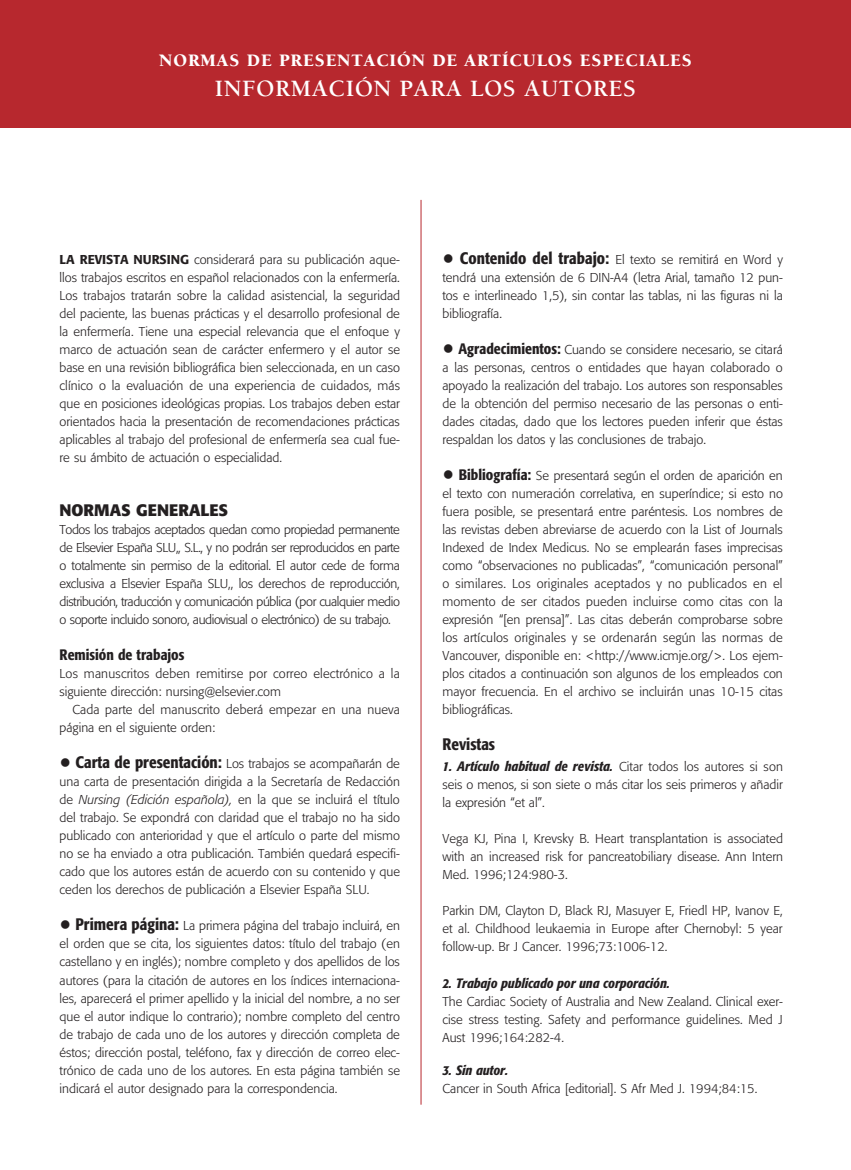
<style>
.page{position:relative;width:851px;height:1170px;background:#fff}
.page>*{position:absolute;margin:0;border:0;box-sizing:border-box;transform-origin:0 0}
.t1{font:700 24px "Berkeley Std";letter-spacing:.025em;color:#fff}
.t2{font:900 18px "Berkeley Std";letter-spacing:.05em;color:#fff}
._03_Ladillo{font:700 16.5px "Formata";color:#231f20}
.t3{font:500 condensed 16.5px "Formata";color:#231f20}
.t4{font:500 condensed 15px "Formata";color:#231f20}
.t5{font:italic 500 condensed 13.5px "Formata";color:#231f20}
.t6{font:300 12.75px/18px "Formata";color:#231f20;text-align:justify}
.s1{font-weight:500}
.s2{font-family:"Trebuchet MS";font-weight:700;font-size:19.5px}
.s3{font-weight:500;font-stretch:condensed;font-size:16.5px}
.s4{font-style:italic}
.s5{font-weight:500;font-stretch:condensed;font-size:15px}
.s6{font-weight:300;font-style:normal;font-stretch:normal;font-size:12.75px}
</style>
<div class="page">
<div style="left:0;top:0;width:850px;height:128px;background:#b7282e"></div>
<hr style="left:420px;top:200px;width:1px;height:904px;background:#b7282e">
<p class="t2" style="left:159px;top:51px;width:534px">NORMAS DE PRESENTACIÓN DE ARTÍCULOS ESPECIALES</p>
<p class="t1" style="left:215px;top:76px;width:423px">INFORMACIÓN PARA LOS AUTORES</p>
<p class="t6" style="left:60px;top:251px;width:342px"><span class="s1">LA REVISTA NURSING</span> considerará para su publicación aque&shy;llos trabajos escritos en español relacionados con la enfermería.<br>Los trabajos tratarán sobre la calidad asistencial, la seguridad del paciente, las buenas prácticas y el desarrollo profesional de la enfermería. Tiene una especial relevancia que el enfoque y marco de actuación sean de carácter enfermero y el autor se base en una revisión bibliográfica bien seleccionada, en un caso clínico o la evaluación de una experiencia de cuidados, más que en posiciones ideológicas propias. Los trabajos deben estar orientados hacia la presentación de recomendaciones prácticas aplicables al trabajo del profesional de enfermería sea cual fue&shy;re su ámbito de actuación o especialidad.</p>
<p class="_03_Ladillo" style="left:60px;top:500px;width:170px">NORMAS GENERALES</p>
<p class="t6" style="left:60px;top:521px;width:342px">Todos los trabajos aceptados quedan como propiedad permanente de Elsevier España SLU,, S.L., y no podrán ser reproducidos en parte o totalmente sin permiso de la editorial. El autor cede de forma exclusiva a Elsevier España SLU,, los derechos de reproducción, distribución, traducción y comunicación pública (por cualquier medio o soporte incluido sonoro, audiovisual o electrónico) de su trabajo.</p>
<p class="t4" style="left:60px;top:645px;width:126px">Remisión de trabajos</p>
<p class="t6" style="left:60px;top:665px;width:342px">Los manuscritos deben remitirse por correo electrónico a la siguiente dirección: nursing@elsevier.com</p>
<p class="t6" style="left:60px;top:701px;width:342px;text-indent:13px">Cada parte del manuscrito deberá empezar en una nueva página en el siguiente orden:</p>
<p class="t6" style="left:60px;top:755px;width:342px"><span class="s2">●</span> <span class="s3">Carta de presentación:</span> Los trabajos se acompañarán de una carta de presentación dirigida a la Secretaría de Redacción de <span class="s4">Nursing (Edición española),</span> en la que se incluirá el título del trabajo. Se expondrá con claridad que el trabajo no ha sido publicado con anterioridad y que el artículo o parte del mismo no se ha enviado a otra publicación. También quedará especifi&shy;cado que los autores están de acuerdo con su contenido y que ceden los derechos de publicación a Elsevier España SLU.</p>
<p class="t6" style="left:60px;top:917px;width:342px"><span class="s2">●</span> <span class="s3">Primera página:</span> La primera página del trabajo incluirá, en el orden que se cita, los siguientes datos: título del trabajo (en castellano y en inglés); nombre completo y dos apellidos de los autores (para la citación de autores en los índices internaciona&shy;les, aparecerá el primer apellido y la inicial del nombre, a no ser que el autor indique lo contrario); nombre completo del centro de trabajo de cada uno de los autores y dirección completa de éstos; dirección postal, teléfono, fax y dirección de correo elec&shy;trónico de cada uno de los autores. En esta página también se indicará el autor designado para la correspondencia.</p>
<p class="t6" style="left:442px;top:251px;width:342px"><span class="s2">●</span> <span class="s3">Contenido del trabajo:</span> El texto se remitirá en Word y tendrá una extensión de 6 DIN-A4 (letra Arial, tamaño 12 pun&shy;tos e interlineado 1,5), sin contar las tablas, ni las figuras ni la bibliografía.</p>
<p class="t6" style="left:442px;top:341px;width:342px"><span class="s2">●</span> <span class="s5">Agradecimientos:</span> Cuando se considere necesario, se citará a las personas, centros o entidades que hayan colaborado o apoyado la realización del trabajo. Los autores son responsables de la obtención del permiso necesario de las personas o enti&shy;dades citadas, dado que los lectores pueden inferir que éstas respaldan los datos y las conclusiones de trabajo.</p>
<p class="t6" style="left:442px;top:467px;width:342px"><span class="s2">●</span> <span class="s5">Bibliografía:</span> Se presentará según el orden de aparición en el texto con numeración correlativa, en superíndice; si esto no fuera posible, se presentará entre paréntesis. Los nombres de las revistas deben abreviarse de acuerdo con la List of Journals Indexed de Index Medicus. No se emplearán fases imprecisas como “observaciones no publicadas”, “comunicación personal” o similares. Los originales aceptados y no publicados en el momento de ser citados pueden incluirse como citas con la expresión “[en prensa]”. Las citas deberán comprobarse sobre los artículos originales y se ordenarán según las normas de Vancouver, disponible en: &lt;http://www.icmje.org/&gt;. Los ejem&shy;plos citados a continuación son algunos de los empleados con mayor frecuencia. En el archivo se incluirán unas 10-15 citas bibliográficas.</p>
<p class="t3" style="left:442px;top:734px;width:54px">Revistas</p>
<p class="t5" style="left:442px;top:758px;width:342px">1. Artículo habitual de revista. <span class="s6">Citar todos los autores si son</span></p>
<p class="t6" style="left:442px;top:776px;width:342px">seis o menos, si son siete o más citar los seis primeros y añadir la expresión “et al”.</p>
<p class="t6" style="left:442px;top:830px;width:342px">Vega KJ, Pina I, Krevsky B. Heart transplantation is associated with an increased risk for pancreatobiliary disease. Ann Intern Med. 1996;124:980-3.</p>
<p class="t6" style="left:442px;top:902px;width:342px">Parkin DM, Clayton D, Black RJ, Masuyer E, Friedl HP, Ivanov E, et al. Childhood leukaemia in Europe after Chernobyl: 5 year follow-up. Br J Cancer. 1996;73:1006-12.</p>
<p class="t5" style="left:442px;top:974px;width:229px">2. Trabajo publicado por una corporación.</p>
<p class="t6" style="left:442px;top:992px;width:342px">The Cardiac Society of Australia and New Zealand. Clinical exer&shy;cise stress testing. Safety and performance guidelines. Med J Aust 1996;164:282-4.</p>
<p class="t5" style="left:442px;top:1061px;width:67px">3. Sin autor.</p>
<p class="t6" style="left:442px;top:1079px;width:316px">Cancer in South Africa [editorial]. S Afr Med J. 1994;84:15.</p>
</div>
